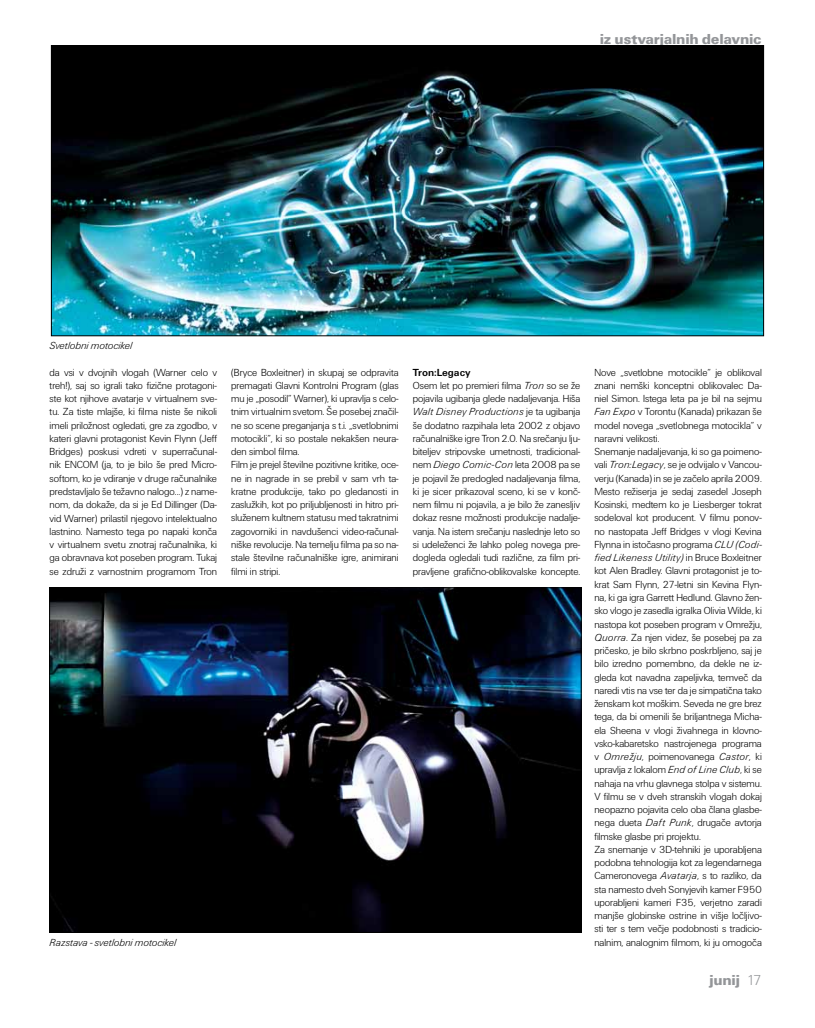
<style>
.page{position:relative;width:815px;height:1028px;background:#fff}
.page>*{position:absolute;margin:0;border:0;box-sizing:border-box;transform-origin:0 0}
.t1{font:15px "Unitus TEE Blac";letter-spacing:-.015em;color:#939598}
.t2{font:10.62px/13.2px "Unitus DEE Ligh";color:#000}
.t3{font:10.62px "Unitus DEE Ligh Ital";letter-spacing:.015em;color:#000}
.t4{font:10.62px "Unitus DEE Ligh Ital";letter-spacing:-.01em;color:#000}
.t5{font:700 10.62px "Unitus TEE";color:#000}
.s1{font-family:"Unitus DEE Ligh Ital"}
.s2{font-family:"Unitus DEE Ligh"}
</style>
<div class="page">
<img style="left:53px;top:47px;width:709px;height:287px">
<img style="left:51px;top:589px;width:528px;height:341px">
<h1 class="t1" style="left:600px;top:31px;width:164px">iz ustvarjalnih delavnic</h1>
<p class="t4" style="left:50px;top:340px;width:84px">Svetlobni motocikel</p>
<p class="t2" style="left:50px;top:366px;width:169px;text-align:justify">da vsi v dvojnih vlogah (Warner celo v treh!), saj so igrali tako fizične protagoni&shy;ste kot njihove avatarje v virtualnem sve&shy;tu. Za tiste mlajše, ki filma niste še nikoli imeli priložnost ogledati, gre za zgodbo, v kateri glavni protagonist Kevin Flynn (Jeff Bridges) poskusi vdreti v superračunal&shy;nik ENCOM (ja, to je bilo še pred Micro&shy;softom, ko je vdiranje v druge računalnike predstavljalo še težavno nalogo...) z name&shy;nom, da dokaže, da si je Ed Dillinger (Da&shy;vid Warner) prilastil njegovo intelektualno lastnino. Namesto tega po napaki konča v virtualnem svetu znotraj računalnika, ki ga obravnava kot poseben program. Tukaj se združi z varnostnim programom Tron</p>
<p class="t2" style="left:231px;top:366px;width:169px">(Bryce Boxleitner) in skupaj se odpravita premagati Glavni Kontrolni Program (glas mu je „posodil“ Warner), ki upravlja s celo&shy;tnim virtualnim svetom. Še posebej značil&shy;ne so scene preganjanja s t.i. „svetlobnimi motocikli“, ki so postale nekakšen neura&shy;den simbol filma.<br>Film je prejel številne pozitivne kritike, oce&shy;ne in nagrade in se prebil v sam vrh ta&shy;kratne produkcije, tako po gledanosti in zaslužkih, kot po priljubljenosti in hitro pri&shy;služenem kultnem statusu med takratnimi zagovorniki in navdušenci video-računal&shy;niške revolucije. Na temelju filma pa so na&shy;stale številne računalniške igre, animirani filmi in stripi.</p>
<p class="t5" style="left:413px;top:366px;width:59px">Tron:Legacy</p>
<p class="t2" style="left:413px;top:379px;width:169px">Osem let po premieri filma <span class="s1">Tron</span> so se že pojavila ugibanja glede nadaljevanja. Hiša</p>
<p class="t3" style="left:413px;top:406px;width:169px">Walt Disney Productions <span class="s2">je ta ugibanja</span></p>
<p class="t2" style="left:413px;top:419px;width:169px;text-align:justify">še dodatno razpihala leta 2002 z objavo računalniške igre Tron 2.0. Na srečanju lju&shy;biteljev stripovske umetnosti, tradicional&shy;nem <span class="s1">Diego Comic-Con</span> leta 2008 pa se je pojavil že predogled nadaljevanja filma, ki je sicer prikazoval sceno, ki se v konč&shy;nem filmu ni pojavila, a je bilo že zanesljiv dokaz resne možnosti produkcije nadalje&shy;vanja. Na istem srečanju naslednje leto so si udeleženci že lahko poleg novega pre&shy;dogleda ogledali tudi različne, za film pri&shy;pravljene grafično-oblikovalske koncepte.</p>
<p class="t4" style="left:50px;top:936px;width:128px">Razstava - svetlobni motocikel</p>
<p class="t2" style="left:594px;top:366px;width:169px">Nove „svetlobne motocikle“ je oblikoval znani nemški konceptni oblikovalec Da&shy;niel Simon. Istega leta pa je bil na sejmu <span class="s1">Fan Expo</span> v Torontu (Kanada) prikazan še model novega „svetlobnega motocikla“ v naravni velikosti.<br>Snemanje nadaljevanja, ki so ga poimeno&shy;vali <span class="s1">Tron:Legacy</span>, se je odvijalo v Vancou&shy;verju (Kanada) in se je začelo aprila 2009.<br>Mesto režiserja je sedaj zasedel Joseph Kosinski, medtem ko je Liesberger tokrat sodeloval kot producent. V filmu ponov&shy;no nastopata Jeff Bridges v vlogi Kevina Flynna in istočasno programa <span class="s1">CLU (Codi-</span></p>
<p class="t3" style="left:594px;top:552px;width:169px">fied Likeness Utility) <span class="s2">in Bruce Boxleitner</span></p>
<p class="t2" style="left:594px;top:564px;width:169px">kot Alen Bradley. Glavni protagonist je to&shy;krat Sam Flynn, 27-letni sin Kevina Flyn&shy;na, ki ga igra Garrett Hedlund. Glavno žen&shy;sko vlogo je zasedla igralka Olivia Wilde, ki nastopa kot poseben program v Omrežju, <span class="s1">Quorra</span>. Za njen videz, še posebej pa za pričesko, je bilo skrbno poskrbljeno, saj je bilo izredno pomembno, da dekle ne iz&shy;gleda kot navadna zapeljivka, temveč da naredi vtis na vse ter da je simpatična tako ženskam kot moškim. Seveda ne gre brez tega, da bi omenili še briljantnega Micha&shy;ela Sheena v vlogi živahnega in klovno&shy;vsko-kabaretsko nastrojenega programa v <span class="s1">Omrežju</span>, poimenovanega <span class="s1">Castor</span>, ki upravlja z lokalom <span class="s1">End of Line Club</span>, ki se nahaja na vrhu glavnega stolpa v sistemu.<br>V filmu se v dveh stranskih vlogah dokaj neopazno pojavita celo oba člana glasbe&shy;nega dueta <span class="s1">Daft Punk</span>, drugače avtorja filmske glasbe pri projektu.<br>Za snemanje v 3D-tehniki je uporabljena podobna tehnologija kot za legendarnega Cameronovega <span class="s1">Avatarja</span>, s to razliko, da sta namesto dveh Sonyjevih kamer F950 uporabljeni kameri F35, verjetno zaradi manjše globinske ostrine in višje ločljivo&shy;sti ter s tem večje podobnosti s tradicio&shy;nalnim, analognim filmom, ki ju omogoča</p>
<h1 class="t1" style="left:709px;top:972px;width:54px">junij <span class="s2">17</span></h1>
</div>
